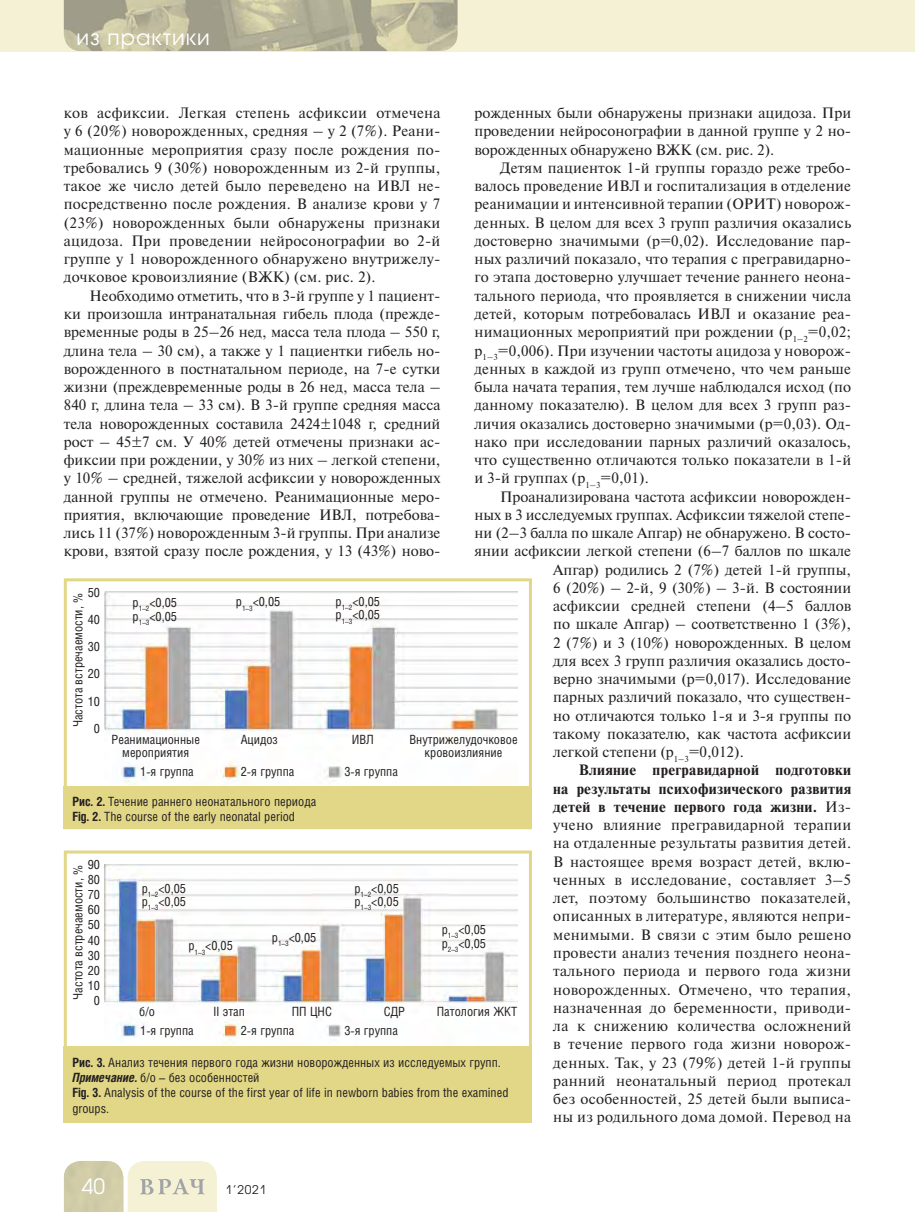
<style>
.page{position:relative;width:915px;height:1212px;background:#fff}
.page>*{position:absolute;margin:0;border:0;box-sizing:border-box;transform-origin:0 0}
.t1{font:21px "Avant Garde Gothic C";letter-spacing:.05em;color:#fff}
.t2{font:15px/18.3px "Newton C";letter-spacing:.01em;color:#231f20;text-align:justify}
.t3{font:700 15px "Newton C";letter-spacing:.02em;color:#231f20}
.t4{font:12.75px/15.1px "Helios Cond C";color:#231f20}
.t5{font:12px "Avant Garde Gothic C";color:#231f20}
.t6{font:7.35px "Helios Cond C";color:#231f20}
.s1{font-weight:400}
.s2{font-weight:700}
.s3{font-weight:700;font-style:italic}
</style>
<div class="page">
<div style="left:0;top:0;width:914px;height:51px;background:#f5f1d5"></div>
<svg style="left:64px;top:1161px;width:153px;height:51px;background:#e3e0c3"></svg>
<img style="left:64px;top:0;width:393px;height:51px">
<img style="left:104px;top:592px;width:413px;height:195px">
<div style="left:64px;top:578px;width:467px;height:251px;border:3px solid #e1d786"></div>
<div style="left:64px;top:787px;width:467px;height:42px;background:#e1d786"></div>
<img style="left:104px;top:864px;width:413px;height:179px">
<div style="left:64px;top:850px;width:467px;height:273px;border:3px solid #e1d786"></div>
<div style="left:64px;top:1046px;width:467px;height:77px;background:#e1d786"></div>
<h1 class="t1" style="left:77px;top:27px;width:135px">из практики</h1>
<p class="t2" style="left:64px;top:105px;width:378px">ков асфиксии. Легкая степень асфиксии отмечена у 6 (20%) новорожденных, средняя – у 2 (7%). Реани&shy;мационные мероприятия сразу после рождения по&shy;требовались 9 (30%) новорожденным из 2-й группы, такое же число детей было переведено на ИВЛ не&shy;посредственно после рождения. В анализе крови у 7 (23%) новорожденных были обнаружены признаки ацидоза. При проведении нейросонографии во 2-й группе у 1 новорожденного обнаружено внутрижелу&shy;дочковое кровоизлияние (ВЖК) (см. рис. 2).</p>
<p class="t2" style="left:64px;top:288px;width:378px;text-indent:26px">Необходимо отметить, что в 3-й группе у 1 пациент&shy;ки произошла интранатальная гибель плода (прежде&shy;временные роды в 25–26 нед, масса тела плода – 550 г, длина тела – 30 см), а также у 1 пациентки гибель но&shy;ворожденного в постнатальном периоде, на 7-е сутки жизни (преждевременные роды в 26 нед, масса тела – 840 г, длина тела – 33 см). В 3-й группе средняя масса тела новорожденных составила 2424±1048 г, средний рост – 45±7 см. У 40% детей отмечены признаки ас&shy;фиксии при рождении, у 30% из них – легкой степени, у 10% – средней, тяжелой асфиксии у новорожденных данной группы не отмечено. Реанимационные меро&shy;приятия, включающие проведение ИВЛ, потребова&shy;лись 11 (37%) новорожденным 3-й группы. При анализе крови, взятой сразу после рождения, у 13 (43%) ново-</p>
<p class="t2" style="left:474px;top:105px;width:378px">рожденных были обнаружены признаки ацидоза. При проведении нейросонографии в данной группе у 2 но&shy;ворожденных обнаружено ВЖК (см. рис. 2).</p>
<p class="t2" style="left:474px;top:160px;width:378px;text-indent:26px">Детям пациенток 1-й группы гораздо реже требо&shy;валось проведение ИВЛ и госпитализация в отделение реанимации и интенсивной терапии (ОРИТ) новорож&shy;денных. В целом для всех 3 групп различия оказались достоверно значимыми (p=0,02). Исследование пар&shy;ных различий показало, что терапия с прегравидарно&shy;го этапа достоверно улучшает течение раннего неона&shy;тального периода, что проявляется в снижении числа детей, которым потребовалась ИВЛ и оказание реа&shy;нимационных мероприятий при рождении (p<sub>1–2</sub>=0,02; p<sub>1–3</sub>=0,006). При изучении частоты ацидоза у новорож&shy;денных в каждой из групп отмечено, что чем раньше была начата терапия, тем лучше наблюдался исход (по данному показателю). В целом для всех 3 групп раз&shy;личия оказались достоверно значимыми (p=0,03). Од&shy;нако при исследовании парных различий оказалось, что существенно отличаются только показатели в 1-й и 3-й группах (p<sub>1–3</sub>=0,01).</p>
<p class="t2" style="left:500px;top:489px;width:352px">Проанализирована частота асфиксии новорожден-</p>
<p class="t2" style="left:474px;top:507px;width:378px">ных в 3 исследуемых группах. Асфиксии тяжелой степе-</p>
<p class="t2" style="left:474px;top:525px;width:378px">ни (2–3 балла по шкале Апгар) не обнаружено. В состо-</p>
<p class="t2" style="left:474px;top:544px;width:378px">янии асфиксии легкой степени (6–7 баллов по шкале</p>
<p class="t2" style="left:553px;top:562px;width:299px">Апгар) родились 2 (7%) детей 1-й группы,</p>
<p class="t2" style="left:553px;top:580px;width:299px">6 (20%) – 2-й, 9 (30%) – 3-й. В состоянии</p>
<p class="t2" style="left:553px;top:598px;width:299px">асфиксии средней степени (4–5 баллов</p>
<p class="t2" style="left:553px;top:617px;width:299px">по шкале Апгар) – соответственно 1 (3%),</p>
<p class="t2" style="left:553px;top:635px;width:299px">2 (7%) и 3 (10%) новорожденных. В целом</p>
<p class="t2" style="left:553px;top:653px;width:299px">для всех 3 групп различия оказались досто-</p>
<p class="t2" style="left:553px;top:671px;width:299px">верно значимыми (p=0,017). Исследование</p>
<p class="t2" style="left:553px;top:690px;width:299px">парных различий показало, что существен-</p>
<p class="t2" style="left:553px;top:708px;width:299px">но отличаются только 1-я и 3-я группы по</p>
<p class="t2" style="left:553px;top:726px;width:299px">такому показателю, как частота асфиксии</p>
<p class="t2" style="left:553px;top:744px;width:192px">легкой степени (p<sub>1–3</sub>=0,012).</p>
<p class="t3" style="left:578px;top:764px;width:274px">Влияние прегравидарной подготовки</p>
<p class="t3" style="left:553px;top:783px;width:299px">на результаты психофизического развития</p>
<p class="t3" style="left:553px;top:801px;width:299px">детей в течение первого года жизни. <span class="s1">Из-</span></p>
<p class="t2" style="left:553px;top:817px;width:299px">учено влияние прегравидарной терапии</p>
<p class="t2" style="left:553px;top:836px;width:299px">на отдаленные результаты развития детей.</p>
<p class="t2" style="left:553px;top:854px;width:299px">В настоящее время возраст детей, вклю-</p>
<p class="t2" style="left:553px;top:872px;width:299px">ченных в исследование, составляет 3–5</p>
<p class="t2" style="left:553px;top:890px;width:299px">лет, поэтому большинство показателей,</p>
<p class="t2" style="left:553px;top:909px;width:299px">описанных в литературе, являются непри-</p>
<p class="t2" style="left:553px;top:927px;width:299px">менимыми. В связи с этим было решено</p>
<p class="t2" style="left:553px;top:945px;width:299px">провести анализ течения позднего неона-</p>
<p class="t2" style="left:553px;top:963px;width:299px">тального периода и первого года жизни</p>
<p class="t2" style="left:553px;top:982px;width:299px">новорожденных. Отмечено, что терапия,</p>
<p class="t2" style="left:553px;top:1000px;width:299px">назначенная до беременности, приводи-</p>
<p class="t2" style="left:553px;top:1018px;width:299px">ла к снижению количества осложнений</p>
<p class="t2" style="left:553px;top:1036px;width:299px">в течение первого года жизни новорож-</p>
<p class="t2" style="left:553px;top:1055px;width:299px">денных. Так, у 23 (79%) детей 1-й группы</p>
<p class="t2" style="left:553px;top:1073px;width:299px">ранний неонатальный период протекал</p>
<p class="t2" style="left:553px;top:1091px;width:299px">без особенностей, 25 детей были выписа-</p>
<p class="t2" style="left:553px;top:1109px;width:299px">ны из родильного дома домой. Перевод на</p>
<p class="t4" style="left:88px;top:580px;width:14px;line-height:27.2px;text-align:center">50<br>40<br>30<br>20<br>10<br>0</p>
<p class="t4" style="left:72px;top:727px;width:136px;rotate:-90deg">Частота встречаемости, %</p>
<p class="t4" style="left:133px;top:597px;width:46px;line-height:13.5px">p<sub>1–2</sub>&lt;0,05 p<sub>1–3</sub>&lt;0,05</p>
<p class="t4" style="left:335px;top:596px;width:46px;line-height:13.5px">p<sub>1–2</sub>&lt;0,05 p<sub>1–3</sub>&lt;0,05</p>
<p class="t4" style="left:236px;top:595px;width:46px">p<sub>1–3</sub>&lt;0,05</p>
<p class="t4" style="left:111px;top:733px;width:90px">Реанимационные</p>
<p class="t4" style="left:241px;top:733px;width:39px">Ацидоз</p>
<p class="t4" style="left:352px;top:733px;width:24px">ИВЛ</p>
<p class="t4" style="left:409px;top:733px;width:110px">Внутрижелудочковое</p>
<p class="t4" style="left:122px;top:746px;width:68px">мероприятия</p>
<p class="t4" style="left:424px;top:746px;width:79px">кровоизлияние</p>
<p class="t4" style="left:140px;top:765px;width:55px">1-я группа</p>
<p class="t4" style="left:241px;top:765px;width:55px">2-я группа</p>
<p class="t4" style="left:344px;top:765px;width:55px">3-я группа</p>
<p class="t4" style="left:72px;top:795px;width:245px"><span class="s2">Рис. 2.</span> Течение раннего неонатального периода<br><span class="s2">Fig. 2.</span> The course of the early neonatal period</p>
<p class="t4" style="left:88px;top:858px;width:14px;text-align:center">90<br>80<br>70<br>60<br>50<br>40<br>30<br>20<br>10<br>0</p>
<p class="t4" style="left:72px;top:999px;width:136px;rotate:-90deg">Частота встречаемости, %</p>
<p class="t4" style="left:142px;top:882px;width:46px;line-height:13.5px">p<sub>1–2</sub>&lt;0,05 p<sub>1–3</sub>&lt;0,05</p>
<p class="t4" style="left:354px;top:882px;width:46px;line-height:13.5px">p<sub>1–2</sub>&lt;0,05 p<sub>1–3</sub>&lt;0,05</p>
<p class="t4" style="left:441px;top:923px;width:46px">p<sub>1–3</sub>&lt;0,05</p>
<p class="t6" style="left:441px;top:946px;width:18px"><sup>p</sup>2–3</p>
<p class="t4" style="left:272px;top:931px;width:46px">p<sub>1–3</sub>&lt;0,05</p>
<p class="t4" style="left:188px;top:939px;width:46px">p<sub>1–3</sub>&lt;0,05</p>
<p class="t4" style="left:458px;top:937px;width:29px">&lt;0,05</p>
<p class="t4" style="left:139px;top:1005px;width:17px">б/о</p>
<p class="t4" style="left:213px;top:1005px;width:33px">II этап</p>
<p class="t4" style="left:292px;top:1005px;width:42px">ПП ЦНС</p>
<p class="t4" style="left:383px;top:1005px;width:23px">СДР</p>
<p class="t4" style="left:436px;top:1005px;width:82px">Патология ЖКТ</p>
<p class="t4" style="left:140px;top:1024px;width:55px">1-я группа</p>
<p class="t4" style="left:241px;top:1024px;width:55px">2-я группа</p>
<p class="t4" style="left:344px;top:1024px;width:55px">3-я группа</p>
<p class="t4" style="left:72px;top:1056px;width:437px"><span class="s2">Рис. 3.</span> Анализ течения первого года жизни новорожденных из исследуемых групп.<br><span class="s3">Примечание.</span> б/о – без особенностей<br><span class="s2">Fig. 3.</span> Analysis of the course of the first year of life in newborn babies from the examined groups.</p>
<h1 class="t1" style="left:82px;top:1177px;width:25px">40</h1>
<p class="t5" style="left:225px;top:1184px;width:42px">1’2021</p>
</div>
